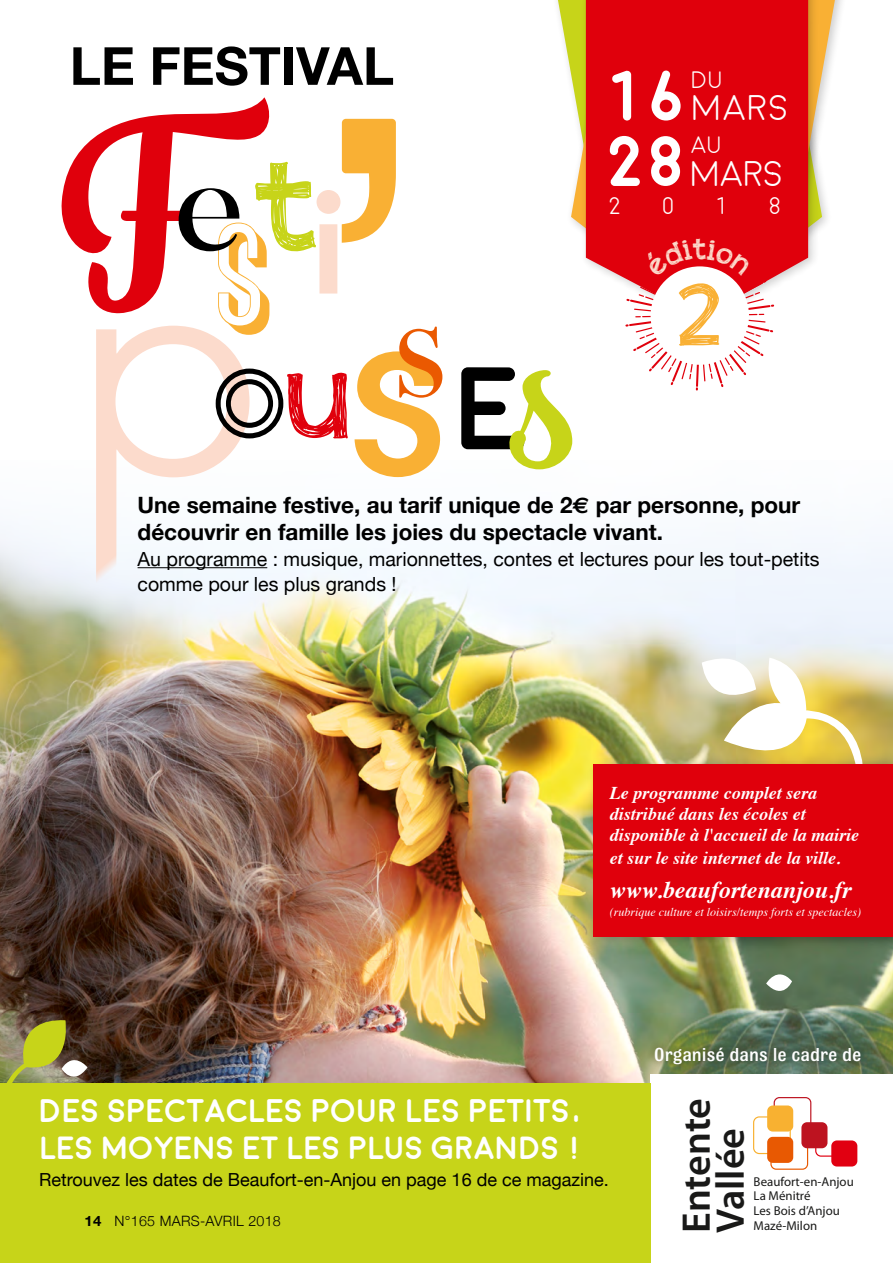
<style>
.page{position:relative;width:893px;height:1263px;background:#fff}
.page>*{position:absolute;margin:0;border:0;box-sizing:border-box;transform-origin:0 0}
.t1{font:88.05px "appleberry";color:#f9b034}
.t2{font:700 71.4px/65.4px "Moon";color:#fff}
.t3{font:700 52.5px "Helvetica Neue";color:#000}
.t4{font:600 40.05px/33.9px "Myriad Pro";color:#191918}
.t5{font:300 35.7px "Moon";color:#fff}
.t6{font:700 32.7px "Moon";color:#fff}
.t7{font:700 32.1px "Moon";color:#fff}
.t8{font:italic 700 24px "Times";color:#fff}
.t9{font:300 24px "Moon";color:#fff}
.t10{font:300 23.85px "Moon";color:#fff}
.t11{font:700 22.5px/27px "Helvetica Neue";color:#000}
.t12{font:500 19.8px "Bulldog";color:#fff}
.t13{font:19.5px/25.5px "Helvetica Neue";color:#000}
.t14{font:italic 700 18px/21.5px "Times";color:#fff}
.t15{font:18px "Helvetica Neue";color:#000}
.t16{font:300 14.25px "Helvetica Neue";letter-spacing:.02em;color:#000}
.t17{font:12.9px/14.7px "Myriad Pro";color:#191918}
.t18{font:italic 12px "Times";color:#fff}
.s1{font-family:"Euro Sans"}
.s2{font-weight:700}
</style>
<div class="page">
<img style="left:0;top:530px;width:893px;height:553px">
<svg style="left:61px;top:97px;width:209px;height:207px"></svg>
<svg style="left:461px;top:367px;width:111px;height:103px"></svg>
<svg style="left:96px;top:119px;width:346px;height:465px"></svg>
<svg style="left:702px;top:645px;width:187px;height:113px"></svg>
<svg style="left:0;top:1018px;width:87px;height:65px;background:#939049"></svg>
<div style="left:566px;top:0;width:283px;height:307px;background:#000;opacity:.2"></div>
<svg style="left:571px;top:0;width:264px;height:296px"></svg>
<div style="left:580px;top:0;width:240px;height:329px;background:#000;opacity:.2"></div>
<div style="left:586px;top:0;width:222px;height:318px;background:#e0000c"></div>
<div style="left:646px;top:1039px;width:223px;height:34px;background:#000;opacity:.4"></div>
<div style="left:651px;top:1075px;width:242px;height:188px;background:#fff"></div>
<div style="left:0;top:1083px;width:651px;height:180px;background:#c7d419"></div>
<svg style="left:766px;top:964px;width:26px;height:37px"></svg>
<hr style="left:138px;top:567px;width:129px;height:1px;background:#000">
<div style="left:753px;top:1116px;width:38px;height:38px;border:1px solid #f8b131;border-radius:6px"></div>
<div style="left:767px;top:1137px;width:26px;height:26px;background:#e85902;border-radius:6px"></div>
<svg style="left:770px;top:1097px;width:83px;height:73px"></svg>
<div style="left:767px;top:1105px;width:26px;height:26px;background:#f8b131;border-radius:6px"></div>
<div style="left:801px;top:1122px;width:26px;height:26px;background:#bd1320;border-radius:6px"></div>
<div style="left:831px;top:1140px;width:26px;height:26px;background:#e10011;border-radius:6px"></div>
<div style="left:587px;top:758px;width:306px;height:191px;background:#000;opacity:.2"></div>
<div style="left:593px;top:765px;width:300px;height:172px;background:#e0000c"></div>
<svg style="left:625px;top:238px;width:149px;height:152px"></svg>
<h3 class="t3" style="left:70px;top:25px;width:326px">LE FESTIVAL</h3>
<h2 class="t2" style="left:604px;top:65px;width:83px">16<br>28</h2>
<h3 class="t9" style="left:608px;top:194px;width:14px">2</h3>
<h3 class="t9" style="left:661px;top:194px;width:14px">0</h3>
<h3 class="t9" style="left:715px;top:194px;width:14px">1</h3>
<h3 class="t9" style="left:768px;top:194px;width:14px">8</h3>
<h3 class="t10" style="left:690px;top:68px;width:34px">DU</h3>
<h3 class="t5" style="left:690px;top:90px;width:100px">MARS</h3>
<h3 class="t10" style="left:690px;top:133px;width:33px">AU</h3>
<h3 class="t5" style="left:690px;top:156px;width:95px">MARS</h3>
<h1 class="t1" style="left:679px;top:252px;width:43px">2</h1>
<p class="t11" style="left:138px;top:492px;width:664px">Une semaine festive, au tarif unique de 2<span class="s1">€</span> par personne, pour découvrir en famille les joies du spectacle vivant.</p>
<p class="t13" style="left:138px;top:547px;width:684px">Au programme : musique, marionnettes, contes et lectures pour les tout-petits comme pour les plus grands !</p>
<p class="t14" style="left:610px;top:781px;width:251px">Le programme complet sera distribué dans les écoles et disponible à l'accueil de la mairie et sur le site internet de la ville.</p>
<h3 class="t8" style="left:610px;top:868px;width:243px">www.beaufortenanjou.fr</h3>
<p class="t18" style="left:610px;top:902px;width:253px">(rubrique culture et loisirs/temps forts et spectacles)</p>
<h3 class="t6" style="left:39px;top:1094px;width:545px">DES SPECTACLES POUR LES PETITS,</h3>
<h3 class="t7" style="left:40px;top:1132px;width:544px">LES MOYENS ET LES PLUS GRANDS !</h3>
<p class="t15" style="left:39px;top:1167px;width:571px">Retrouvez les dates de Beaufort-en-Anjou en page 16 de ce magazine.</p>
<p class="t16" style="left:85px;top:1209px;width:198px"><span class="s2">14</span> N°165 MARS-AVRIL 2018</p>
<p class="t12" style="left:654px;top:1044px;width:209px">Organisé dans le cadre de</p>
<h3 class="t4" style="left:680px;top:1233px;width:137px;rotate:-90deg">Entente<br>Vallée</h3>
<p class="t17" style="left:754px;top:1174px;width:102px">Beaufort-en-Anjou<br>La Ménitré<br>Les Bois d’Anjou<br>Mazé-Milon</p>
</div>
